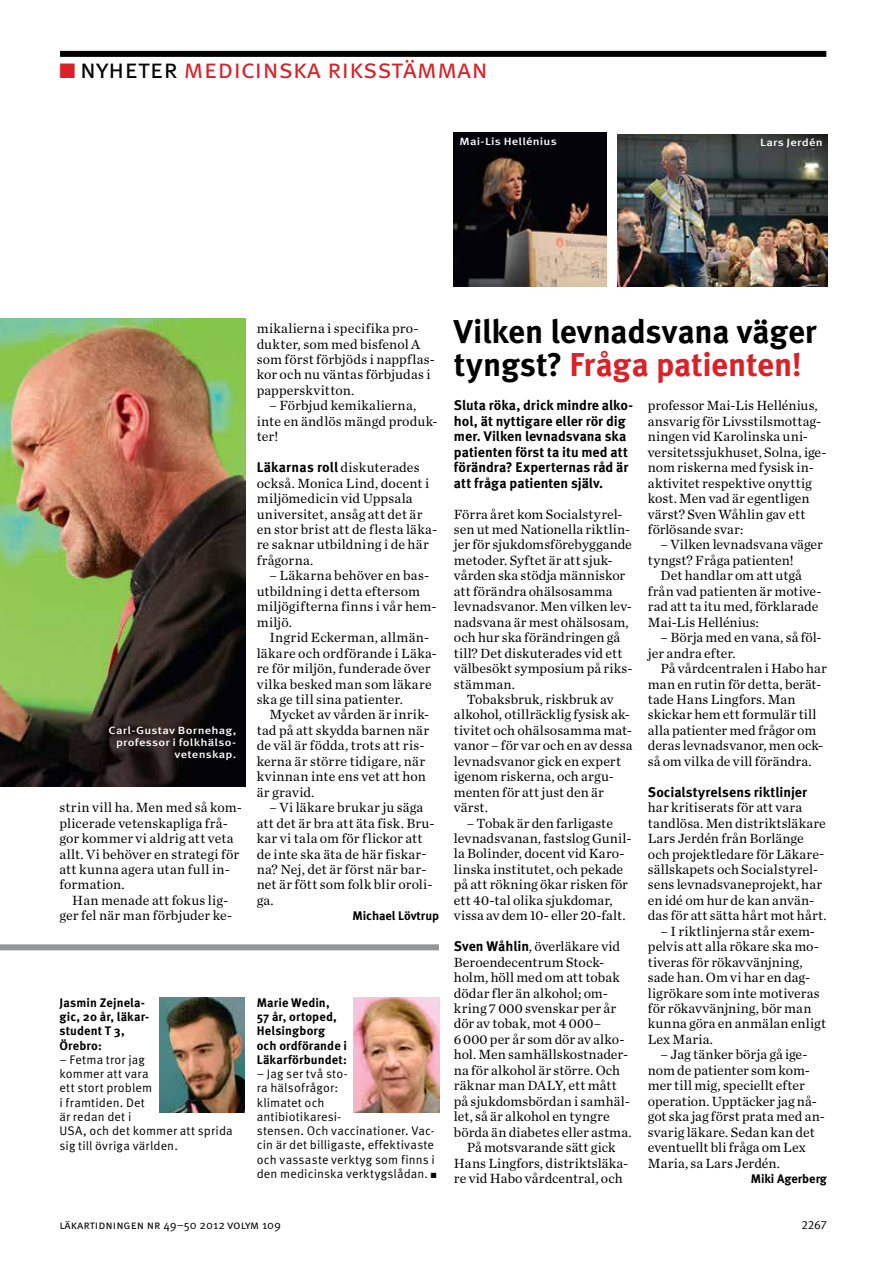
<style>
.page{position:relative;width:893px;height:1263px;background:#fff}
.page>*{position:absolute;margin:0;border:0;box-sizing:border-box;transform-origin:0 0}
.t1{font:700 33px/33px "Meta OT";letter-spacing:-.005em;color:#000}
.t2{font:27px "Meta OT Norm";letter-spacing:-.005em;color:#da2128}
.t3{font:13.95px/15.5px "Chronicle Text G1";letter-spacing:.005em;color:#000}
.t4{font:700 13.95px/15.5px "Meta OT";color:#000}
.t5{font:12.45px/14.2px "Meta OT Norm";letter-spacing:.01em;color:#000}
.t6{font:700 12.45px/14.2px "Meta OT";letter-spacing:.01em;color:#000}
.t7{font:12px "Meta OT Norm";color:#000}
.t8{font:500 10.5px/12px "Meta OT";letter-spacing:.02em;color:#fff;text-align:right;scale:1.19 1}
.s1{font-size:21px}
.s2{color:#000}
.s3{font-family:"Chronicle Text G1";font-weight:400}
.s4{color:#da2128}
.s5{font-family:"Meta OT";font-weight:700}
</style>
<div class="page">
<div style="left:60px;top:51px;width:766px;height:6px;background:#000"></div>
<div style="left:0;top:944px;width:439px;height:6px;background:#939598"></div>
<img style="left:160px;top:997px;width:85px;height:115px">
<img style="left:354px;top:997px;width:85px;height:115px">
<img style="left:454px;top:132px;width:152px;height:155px">
<img style="left:618px;top:134px;width:209px;height:153px">
<img style="left:0;top:318px;width:245px;height:468px">
<h2 class="t2" style="left:60px;top:53px;width:430px">■<span class="s1">■</span> <span class="s2">nyheter</span> medicinska riksstämman</h2>
<p class="t8" style="left:459px;top:135px;width:83px">Mai-Lis Hellénius</p>
<p class="t8" style="left:760px;top:137px;width:54px">Lars Jerdén</p>
<p class="t8" style="left:109px;top:725px;width:109px">Carl-Gustav Bornehag, professor i folkhälso&shy;vetenskap.</p>
<p class="t3" style="left:60px;top:799px;width:184px">strin vill ha. Men med så kom&shy;plicerade vetenskapliga frå&shy;gor kommer vi aldrig att veta allt. Vi behöver en strategi för att kunna agera utan full in&shy;formation.</p>
<p class="t3" style="left:60px;top:892px;width:174px;text-align:right">Han menade att fokus lig&shy;ger fel när man förbjuder ke-</p>
<p class="t6" style="left:60px;top:996px;width:91px">Jasmin Zejnela&shy;gic, 20 år, läkar&shy;student T 3,<br>Örebro:</p>
<p class="t5" style="left:60px;top:1053px;width:175px">– Fetma tror jag<br>kommer att vara<br>ett stort problem<br>i framtiden. Det<br>är redan det i<br>USA, och det kommer att sprida sig till övriga världen.</p>
<p class="t3" style="left:257px;top:320px;width:180px">mikalierna i specifika pro&shy;dukter, som med bisfenol A som först förbjöds i nappflas&shy;kor och nu väntas förbjudas i papperskvitton.</p>
<p class="t3" style="left:257px;top:397px;width:183px;text-indent:13px">– Förbjud kemikalierna, inte en ändlös mängd produk&shy;ter!</p>
<p class="t4" style="left:257px;top:460px;width:164px">Läkarnas roll <span class="s3">diskuterades</span></p>
<p class="t3" style="left:257px;top:474px;width:182px">också. Monica Lind, docent i miljömedicin vid Uppsala universitet, ansåg att det är en stor brist att de flesta läka&shy;re saknar utbildning i de här frågorna.</p>
<p class="t3" style="left:257px;top:567px;width:181px;text-indent:13px">– Läkarna behöver en bas&shy;utbildning i detta eftersom miljögifterna finns i vår hem&shy;miljö.</p>
<p class="t3" style="left:257px;top:629px;width:182px;text-indent:13px">Ingrid Eckerman, allmän&shy;läkare och ordförande i Läka&shy;re för miljön, funderade över vilka besked man som läkare ska ge till sina patienter.</p>
<p class="t3" style="left:257px;top:706px;width:174px;text-indent:13px">Mycket av vården är inrik&shy;tad på att skydda barnen när de väl är födda, trots att ris&shy;kerna är större tidigare, när kvinnan inte ens vet att hon är gravid.</p>
<p class="t3" style="left:257px;top:799px;width:179px;text-indent:13px">– Vi läkare brukar ju säga att det är bra att äta fisk. Bru&shy;kar vi tala om för flickor att de inte ska äta de här fiskar&shy;na? Nej, det är först när bar&shy;net är fött som folk blir oroli&shy;ga.</p>
<p class="t6" style="left:352px;top:909px;width:88px">Michael Lövtrup</p>
<p class="t6" style="left:257px;top:996px;width:92px">Marie Wedin,<br>57 år, ortoped,<br>Helsingborg och ordförande i<br>Läkarförbundet:</p>
<p class="t5" style="left:257px;top:1067px;width:181px">– Jag ser två sto-<br>ra hälsofrågor:<br>klimatet och<br>antibiotikaresi-<br>stensen. Och vaccinationer. Vac&shy;cin är det billigaste, effektivaste och vassaste verktyg som finns i den medicinska verktygslådan. ■</p>
<h1 class="t1" style="left:454px;top:315px;width:364px">Vilken levnadsvana väger tyngst? <span class="s4">Fråga patienten!</span></h1>
<p class="t4" style="left:454px;top:398px;width:181px">Sluta röka, drick mindre alko&shy;hol, ät nyttigare eller rör dig mer. Vilken levnadsvana ska patienten först ta itu med att förändra? Experternas råd är att fråga patienten själv.</p>
<p class="t3" style="left:454px;top:505px;width:180px">Förra året kom Socialstyrel&shy;sen ut med Nationella riktlin&shy;jer för sjukdomsförebyggande metoder. Syftet är att sjuk&shy;vården ska stödja människor att förändra ohälsosamma levnadsvanor. Men vilken lev&shy;nadsvana är mest ohälsosam, och hur ska förändringen gå till? Det diskuterades vid ett välbesökt symposium på riks&shy;stämman.</p>
<p class="t3" style="left:454px;top:691px;width:180px;text-indent:13px">Tobaksbruk, riskbruk av alkohol, otillräcklig fysisk ak&shy;tivitet och ohälsosamma mat&shy;vanor – för var och en av dessa levnadsvanor gick en expert igenom riskerna, och argu&shy;menten för att just den är värst.</p>
<p class="t3" style="left:454px;top:814px;width:179px;text-indent:13px">– Tobak är den farligaste levnadsvanan, fastslog Gunil&shy;la Bolinder, docent vid Karo&shy;linska institutet, och pekade på att rökning ökar risken för ett 40-tal olika sjukdomar, vissa av dem 10- eller 20-falt.</p>
<p class="t3" style="left:454px;top:938px;width:168px"><span class="s5">Sven Wåhlin</span>, överläkare vid</p>
<p class="t3" style="left:454px;top:953px;width:152px">Beroendecentrum Stock-</p>
<p class="t3" style="left:454px;top:969px;width:167px">holm, höll med om att tobak</p>
<p class="t3" style="left:454px;top:984px;width:155px">dödar fler än alkohol; om-</p>
<p class="t3" style="left:454px;top:1000px;width:164px">kring 7 000 svenskar per år</p>
<p class="t3" style="left:454px;top:1015px;width:149px">dör av tobak, mot 4 000–</p>
<p class="t3" style="left:454px;top:1031px;width:172px">6 000 per år som dör av alko-</p>
<p class="t3" style="left:454px;top:1046px;width:176px">hol. Men samhällskostnader-</p>
<p class="t3" style="left:454px;top:1062px;width:168px">na för alkohol är större. Och</p>
<p class="t3" style="left:454px;top:1077px;width:164px">räknar man DALY, ett mått</p>
<p class="t3" style="left:454px;top:1092px;width:177px">på sjukdomsbördan i samhäl-</p>
<p class="t3" style="left:454px;top:1108px;width:157px">let, så är alkohol en tyngre</p>
<p class="t3" style="left:454px;top:1123px;width:179px">börda än diabetes eller astma.</p>
<p class="t3" style="left:467px;top:1139px;width:150px">På motsvarande sätt gick</p>
<p class="t3" style="left:454px;top:1154px;width:176px">Hans Lingfors, distriktsläka-</p>
<p class="t3" style="left:454px;top:1170px;width:170px">re vid Habo vårdcentral, och</p>
<p class="t3" style="left:648px;top:397px;width:180px">professor Mai-Lis Hellénius, ansvarig för Livsstilsmottag&shy;ningen vid Karolinska uni&shy;versitetssjukhuset, Solna, ige&shy;nom riskerna med fysisk in&shy;aktivitet respektive onyttig kost. Men vad är egentligen värst? Sven Wåhlin gav ett förlösande svar:</p>
<p class="t3" style="left:661px;top:536px;width:164px">– Vilken levnadsvana väger</p>
<p class="t3" style="left:648px;top:552px;width:147px">tyngst? Fråga patienten!</p>
<p class="t3" style="left:661px;top:567px;width:143px">Det handlar om att utgå</p>
<p class="t3" style="left:648px;top:583px;width:175px">från vad patienten är motive-</p>
<p class="t3" style="left:648px;top:598px;width:172px">rad att ta itu med, förklarade</p>
<p class="t3" style="left:648px;top:613px;width:113px">Mai-Lis Hellénius:</p>
<p class="t3" style="left:648px;top:629px;width:175px;text-indent:13px">– Börja med en vana, så föl&shy;jer andra efter.</p>
<p class="t3" style="left:648px;top:660px;width:181px;text-indent:13px">På vårdcentralen i Habo har man en rutin för detta, berät&shy;tade Hans Lingfors. Man skickar hem ett formulär till alla patienter med frågor om deras levnadsvanor, men ock&shy;så om vilka de vill förändra.</p>
<p class="t4" style="left:648px;top:784px;width:161px">Socialstyrelsens riktlinjer</p>
<p class="t3" style="left:648px;top:799px;width:180px">har kritiserats för att vara tandlösa. Men distriktsläkare<br>Lars Jerdén från Borlänge och projektledare för Läkare&shy;sällskapets och Socialstyrel&shy;sens levnadsvaneprojekt, har en idé om hur de kan använ&shy;das för att sätta hårt mot hårt.</p>
<p class="t3" style="left:648px;top:922px;width:180px;text-indent:13px">– I riktlinjerna står exem&shy;pelvis att alla rökare ska mo&shy;tiveras för rökavvänjning, sade han. Om vi har en dag&shy;ligrökare som inte motiveras för rökavvänjning, bör man kunna göra en anmälan enligt<br>Lex Maria.</p>
<p class="t3" style="left:648px;top:1046px;width:178px;text-indent:13px">– Jag tänker börja gå ige&shy;nom de patienter som kom&shy;mer till mig, speciellt efter operation. Upptäcker jag nå&shy;got ska jag först prata med an&shy;svarig läkare. Sedan kan det eventuellt bli fråga om Lex<br>Maria, sa Lars Jerdén.</p>
<p class="t6" style="left:751px;top:1172px;width:78px">Miki Agerberg</p>
<p class="t7" style="left:60px;top:1217px;width:223px">läkartidningen nr 49–50 2012 volym 109</p>
<p class="t7" style="left:801px;top:1218px;width:27px">2267</p>
</div>
